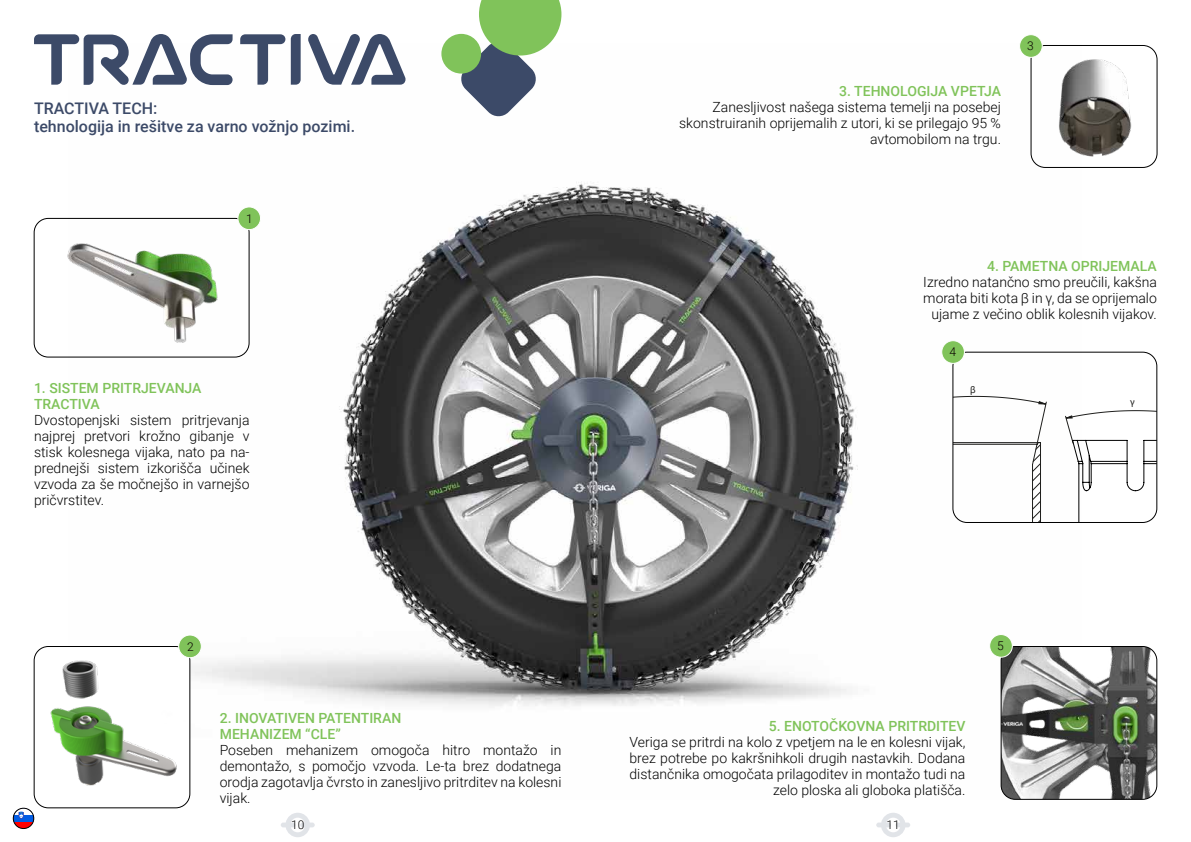
<style>
.page{position:relative;width:1191px;height:842px;background:#fff}
.page>*{position:absolute;margin:0;border:0;box-sizing:border-box;transform-origin:0 0}
.t1{font:500 16px/18px "Roboto";color:#3c4a68}
.t2{font:300 14px/16px "Roboto";color:#000;text-align:justify}
.t3{font:500 14px/16px "Roboto";color:#80c35a}
.t4{font:300 12px "Roboto";color:#090000}
.t5{font:300 12px "Roboto";color:#000}
.t6{font:9.8px "Century Gothic";color:#1e1e1c}
</style>
<div class="page">
<svg style="left:281px;top:813px;width:34px;height:24px"></svg>
<svg style="left:876px;top:813px;width:34px;height:24px"></svg>
<img style="left:68px;top:49px;width:1013px;height:748px">
<svg style="left:34px;top:34px;width:267px;height:51px"></svg>
<svg style="left:308px;top:34px;width:97px;height:51px"></svg>
<img style="left:34px;top:218px;width:209px;height:139px">
<div style="left:34px;top:218px;width:215px;height:139px;border:1px solid #000;border-radius:14px"></div>
<img style="left:34px;top:646px;width:156px;height:162px">
<div style="left:34px;top:646px;width:156px;height:162px;border:1px solid #000;border-radius:14px"></div>
<div style="left:238px;top:207px;width:22px;height:23px;background:#80c35a;border-radius:50%"></div>
<div style="left:237px;top:206px;width:24px;height:24px;border:1px solid #fff;border-radius:50%"></div>
<div style="left:179px;top:635px;width:22px;height:23px;background:#80c35a;border-radius:50%"></div>
<div style="left:178px;top:634px;width:24px;height:24px;border:1px solid #fff;border-radius:50%"></div>
<div style="left:441px;top:34px;width:40px;height:40px;background:#80c35a;border-radius:50%"></div>
<svg style="left:460px;top:0;width:101px;height:118px"></svg>
<svg style="left:13px;top:808px;width:21px;height:20px"></svg>
<svg style="left:13px;top:808px;width:21px;height:14px"></svg>
<div style="left:13px;top:808px;width:21px;height:21px;border:1px solid #000;border-radius:50%"></div>
<svg style="left:953px;top:396px;width:93px;height:126px"></svg>
<svg style="left:1065px;top:410px;width:91px;height:112px"></svg>
<div style="left:952px;top:352px;width:205px;height:171px;border:1px solid #000;border-radius:14px"></div>
<img style="left:1031px;top:45px;width:126px;height:122px">
<div style="left:1031px;top:45px;width:126px;height:123px;border:1px solid #000;border-radius:14px"></div>
<img style="left:1001px;top:646px;width:155px;height:153px">
<div style="left:1001px;top:646px;width:156px;height:153px;border:1px solid #000;border-radius:14px"></div>
<div style="left:1019px;top:35px;width:23px;height:22px;background:#80c35a;border-radius:50%"></div>
<div style="left:1019px;top:34px;width:23px;height:24px;border:1px solid #fff;border-radius:50%"></div>
<div style="left:941px;top:341px;width:23px;height:22px;background:#80c35a;border-radius:50%"></div>
<div style="left:941px;top:340px;width:24px;height:24px;border:1px solid #fff;border-radius:50%"></div>
<div style="left:989px;top:634px;width:23px;height:23px;background:#80c35a;border-radius:50%"></div>
<div style="left:989px;top:634px;width:23px;height:24px;border:1px solid #fff;border-radius:50%"></div>
<p class="t1" style="left:34px;top:99px;width:323px">TRACTIVA TECH:<br>tehnologija in rešitve za varno vožnjo pozimi.</p>
<p class="t4" style="left:246px;top:210px;width:8px">1</p>
<p class="t3" style="left:34px;top:379px;width:169px">1. SISTEM PRITRJEVANJA<br>TRACTIVA</p>
<p class="t2" style="left:34px;top:411px;width:217px">Dvostopenjski sistem pritrjevanja najprej pretvori krožno gibanje v stisk kolesnega vijaka, nato pa na&shy;prednejši sistem izkorišča učinek vzvoda za še močnejšo in varnejšo pričvrstitev.</p>
<p class="t4" style="left:187px;top:638px;width:8px">2</p>
<p class="t3" style="left:220px;top:709px;width:183px">2. INOVATIVEN PATENTIRAN<br>MEHANIZEM “CLE”</p>
<p class="t2" style="left:220px;top:741px;width:343px">Poseben mehanizem omogoča hitro montažo in demontažo, s pomočjo vzvoda. Le-ta brez dodatnega orodja zagotavlja čvrsto in zanesljivo pritrditev na kolesni vijak.</p>
<p class="t3" style="left:839px;top:82px;width:163px">3. TEHNOLOGIJA VPETJA</p>
<p class="t2" style="left:679px;top:98px;width:323px;text-align:right">Zanesljivost našega sistema temelji na posebej skonstruiranih oprijemalih z utori, ki se prilegajo 95 % avtomobilom na trgu.</p>
<p class="t4" style="left:1027px;top:38px;width:8px">3</p>
<p class="t3" style="left:987px;top:257px;width:171px">4. PAMETNA OPRIJEMALA</p>
<p class="t2" style="left:923px;top:273px;width:235px;text-align:center">Izredno natančno smo preučili, kakšna morata biti kota β in γ, da se oprijemalo ujame z večino oblik kolesnih vijakov.</p>
<p class="t4" style="left:949px;top:344px;width:8px">4</p>
<p class="t6" style="left:970px;top:383px;width:7px">β</p>
<p class="t3" style="left:769px;top:717px;width:198px">5. ENOTOČKOVNA PRITRDITEV</p>
<p class="t2" style="left:629px;top:733px;width:337px;text-align:right">Veriga se pritrdi na kolo z vpetjem na le en kolesni vijak, brez potrebe po kakršnihkoli drugih nastavkih. Dodana distančnika omogočata prilagoditev in montažo tudi na zelo ploska ali globoka platišča.</p>
<p class="t4" style="left:997px;top:638px;width:8px">5</p>
<p class="t6" style="left:1130px;top:395px;width:6px">γ</p>
<p class="t5" style="left:291px;top:817px;width:15px">10</p>
<p class="t5" style="left:886px;top:817px;width:15px">11</p>
</div>
